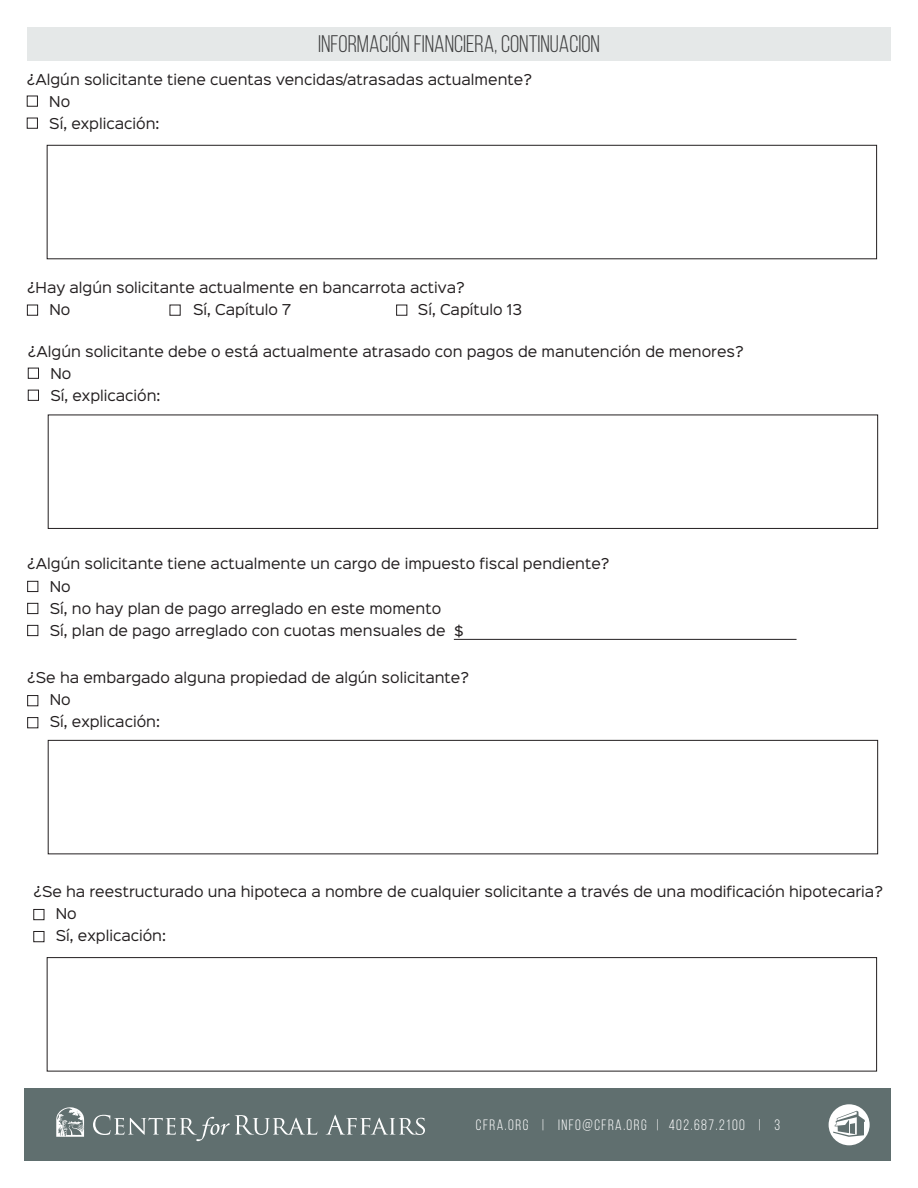
<style>
.page{position:relative;width:918px;height:1188px;background:#fff}
.page>*{position:absolute;margin:0;border:0;box-sizing:border-box;transform-origin:0 0}
.t1{font:24px "Bebas Neue";color:#3e3e3f}
.t2{font:15px "Bebas Neue";letter-spacing:.1em;color:#fff}
.t3{font:13.5px/22.2px "Sinkin Sans 400";color:#231f20}
</style>
<div class="page">
<div style="left:25px;top:1089px;width:866px;height:72px;background:#606f6f"></div>
<svg style="left:93px;top:1115px;width:224px;height:26px"></svg>
<svg style="left:326px;top:1115px;width:99px;height:20px"></svg>
<svg style="left:56px;top:1107px;width:28px;height:30px"></svg>
<div style="left:829px;top:1104px;width:41px;height:41px;background:#fff;border-radius:50%"></div>
<svg style="left:833px;top:1111px;width:32px;height:26px"></svg>
<div style="left:27px;top:27px;width:864px;height:34px;background:#e5e8e8"></div>
<div style="left:170px;top:305px;width:11px;height:11px;border:1px solid #231f20"></div>
<div style="left:27px;top:305px;width:11px;height:11px;border:1px solid #231f20"></div>
<div style="left:28px;top:390px;width:11px;height:11px;border:1px solid #231f20"></div>
<div style="left:28px;top:368px;width:11px;height:11px;border:1px solid #231f20"></div>
<div style="left:396px;top:305px;width:11px;height:11px;border:1px solid #231f20"></div>
<hr style="left:454px;top:639px;width:343px;height:1px;background:#231f20">
<div style="left:27px;top:717px;width:11px;height:11px;border:1px solid #231f20"></div>
<div style="left:27px;top:695px;width:11px;height:11px;border:1px solid #231f20"></div>
<div style="left:27px;top:603px;width:11px;height:11px;border:1px solid #231f20"></div>
<div style="left:27px;top:581px;width:11px;height:11px;border:1px solid #231f20"></div>
<div style="left:27px;top:625px;width:11px;height:11px;border:1px solid #231f20"></div>
<div style="left:48px;top:415px;width:830px;height:114px;border:1px solid #231f20"></div>
<div style="left:48px;top:740px;width:830px;height:114px;border:1px solid #231f20"></div>
<div style="left:33px;top:931px;width:11px;height:11px;border:1px solid #231f20"></div>
<div style="left:33px;top:909px;width:11px;height:11px;border:1px solid #231f20"></div>
<div style="left:47px;top:957px;width:830px;height:114px;border:1px solid #231f20"></div>
<div style="left:27px;top:118px;width:11px;height:11px;border:1px solid #231f20"></div>
<div style="left:27px;top:96px;width:11px;height:11px;border:1px solid #231f20"></div>
<div style="left:47px;top:145px;width:830px;height:114px;border:1px solid #231f20"></div>
<h1 class="t1" style="left:318px;top:31px;width:283px">INFORMACIÓN FINANCIERA, CONTINUACION</h1>
<p class="t3" style="left:49px;top:67px;width:484px;text-indent:-23px">¿Algún solicitante tiene cuentas vencidas/atrasadas actualmente?<br>No<br>Sí, explicación:</p>
<p class="t3" style="left:50px;top:275px;width:417px;text-indent:-23px">¿Hay algún solicitante actualmente en bancarrota activa?<br>No</p>
<p class="t3" style="left:193px;top:298px;width:99px">Sí, Capítulo 7</p>
<p class="t3" style="left:418px;top:298px;width:105px">Sí, Capítulo 13</p>
<p class="t3" style="left:50px;top:339px;width:695px;text-indent:-23px">¿Algún solicitante debe o está actualmente atrasado con pagos de manutención de menores?<br>No<br>Sí, explicación:</p>
<p class="t3" style="left:50px;top:552px;width:561px;text-indent:-23px">¿Algún solicitante tiene actualmente un cargo de impuesto fiscal pendiente?<br>No<br>Sí, no hay plan de pago arreglado en este momento<br>Sí, plan de pago arreglado con cuotas mensuales de $</p>
<p class="t3" style="left:50px;top:665px;width:421px;text-indent:-23px">¿Se ha embargado alguna propiedad de algún solicitante?<br>No<br>Sí, explicación:</p>
<p class="t3" style="left:56px;top:879px;width:829px;text-indent:-23px">¿Se ha reestructurado una hipoteca a nombre de cualquier solicitante a través de una modificación hipotecaria?<br>No<br>Sí, explicación:</p>
<p class="t2" style="left:476px;top:1117px;width:306px">CFRA.ORG | INFO@CFRA.ORG | 402.687.2100 | 3</p>
</div>
